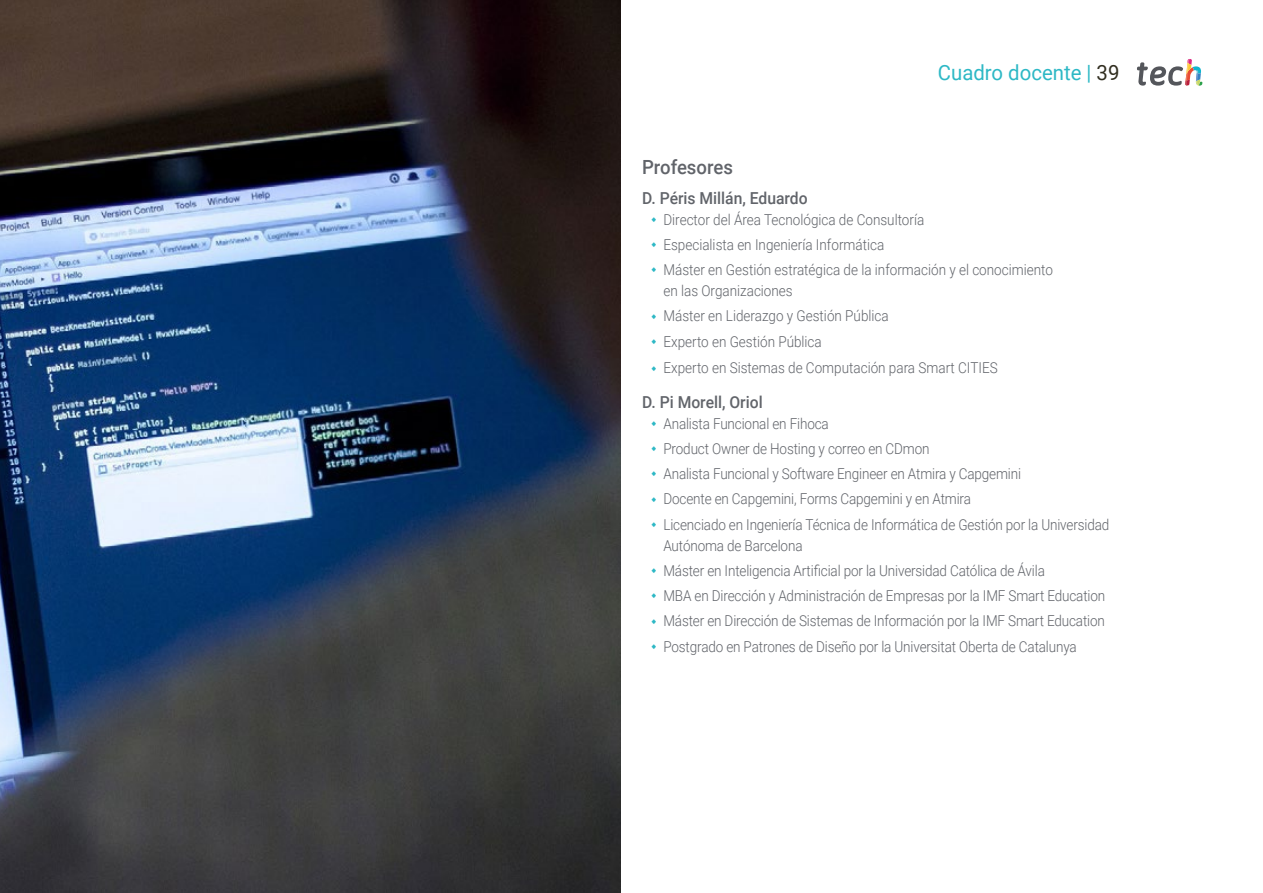
<style>
.page{position:relative;width:1263px;height:893px;background:#fff}
.page>*{position:absolute;margin:0;border:0;box-sizing:border-box;transform-origin:0 0}
.t1{font:21px "Roboto";color:#2db8c5}
.t2{font:500 19.5px "Roboto";color:#61646a;scale:.95 1}
.t3{font:500 16.5px "Roboto";color:#61646a;scale:.95 1}
.t4{font:300 15px/25.2px "Roboto";letter-spacing:-.01em;color:#61646a;scale:.9 1}
.s1{color:#312e20}
</style>
<div class="page">
<img style="left:0;top:0;width:621px;height:893px">
<svg style="left:1137px;top:59px;width:65px;height:27px"></svg>
<h1 class="t1" style="left:938px;top:57px;width:183px">Cuadro docente | <span class="s1">39</span></h1>
<h2 class="t2" style="left:642px;top:154px;width:97px">Profesores</h2>
<p class="t3" style="left:642px;top:186px;width:176px">D. Péris Millán, Eduardo</p>
<p class="t4" style="left:663px;top:206px;width:434px">Director del Área Tecnológica de Consultoría<br>Especialista en Ingeniería Informática<br>Máster en Gestión estratégica de la información y el conocimiento</p>
<p class="t4" style="left:663px;top:278px;width:252px">en las Organizaciones<br>Máster en Liderazgo y Gestión Pública<br>Experto en Gestión Pública</p>
<p class="t4" style="left:663px;top:355px;width:373px">Experto en Sistemas de Computación para Smart CITIES</p>
<p class="t3" style="left:642px;top:390px;width:128px">D. Pi Morell, Oriol</p>
<p class="t4" style="left:663px;top:410px;width:497px">Analista Funcional en Fihoca<br>Product Owner de Hosting y correo en CDmon<br>Analista Funcional y Software Engineer en Atmira y Capgemini<br>Docente en Capgemini, Forms Capgemini y en Atmira<br>Licenciado en Ingeniería Técnica de Informática de Gestión por la Universidad</p>
<p class="t4" style="left:663px;top:532px;width:492px">Autónoma de Barcelona<br>Máster en Inteligencia Artificial por la Universidad Católica de Ávila<br>MBA en Dirección y Administración de Empresas por la IMF Smart Education Máster en Dirección de Sistemas de Información por la IMF Smart Education Postgrado en Patrones de Diseño por la Universitat Oberta de Catalunya</p>
</div>
